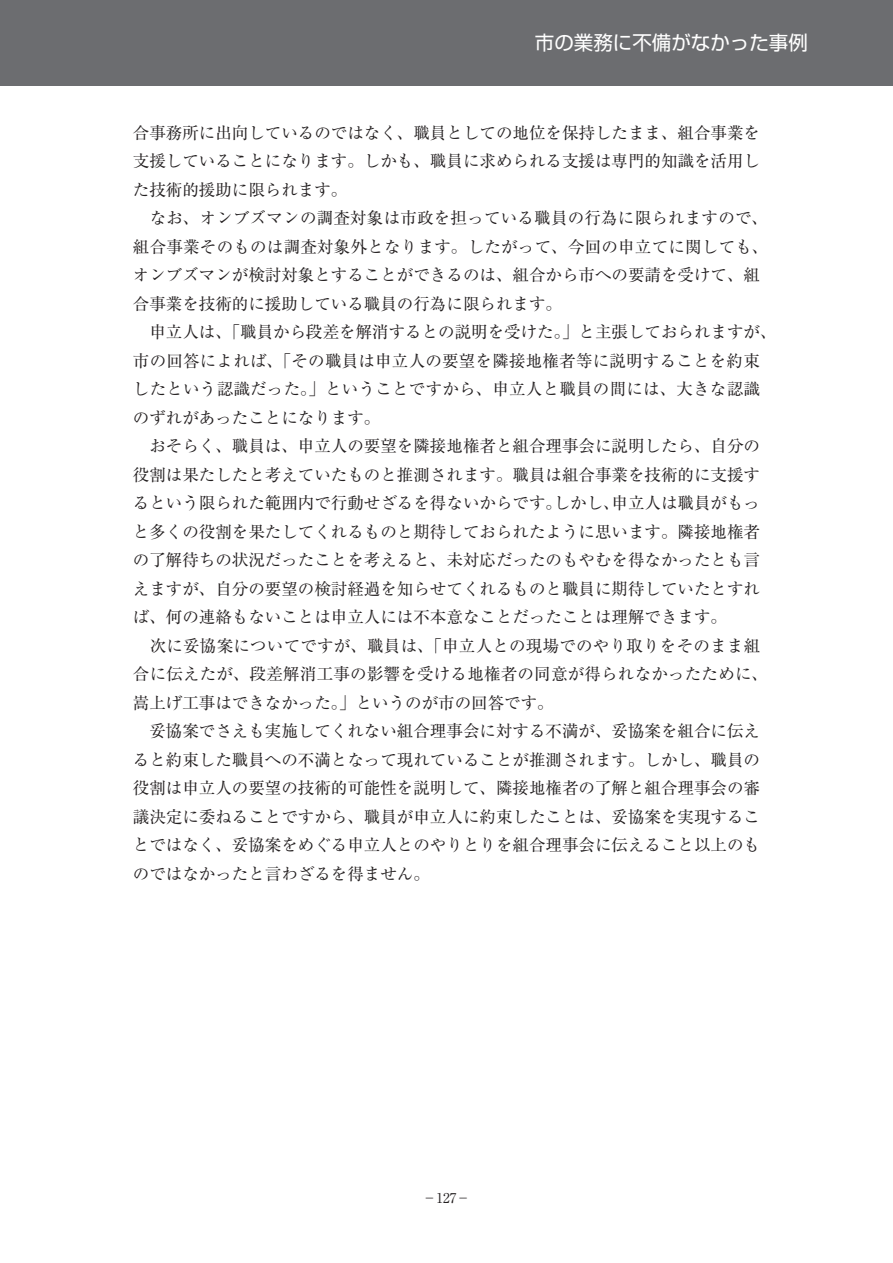
<style>
.page{position:relative;width:893px;height:1263px;background:#fff}
.page>*{position:absolute;margin:0;border:0;box-sizing:border-box;transform-origin:0 0}
.t1{font:19.5px "Shin Go Pr 5";color:#fff}
.t2{font:16.5px/28.5px "Ryumin Pr 5";color:#231f20}
.t3{font:13.5px "Ryumin Pr 5";color:#231f20}
</style>
<div class="page">
<div style="left:0;top:0;width:893px;height:85px;background:#6c6d70"></div>
<p class="t1" style="left:535px;top:26px;width:274px">市の業務に不備がなかった事例</p>
<p class="t2" style="left:133px;top:117px;width:645px">合事務所に出向しているのではなく、職員としての地位を保持したまま、組合事業を支援していることになります。しかも、職員に求められる支援は専門的知識を活用した技術的援助に限られます。<br>　なお、オンブズマンの調査対象は市政を担っている職員の行為に限られますので、組合事業そのものは調査対象外となります。したがって、今回の申立てに関しても、オンブズマンが検討対象とすることができるのは、組合から市への要請を受けて、組合事業を技術的に援助している職員の行為に限られます。<br>　申立人は、「職員から段差を解消するとの説明を受けた。」と主張しておられますが、市の回答によれば、「その職員は申立人の要望を隣接地権者等に説明することを約束したという認識だった。」ということですから、申立人と職員の間には、大きな認識のずれがあったことになります。<br>　おそらく、職員は、申立人の要望を隣接地権者と組合理事会に説明したら、自分の役割は果たしたと考えていたものと推測されます。職員は組合事業を技術的に支援するという限られた範囲内で行動せざるを得ないからです。しかし、申立人は職員がもっと多くの役割を果たしてくれるものと期待しておられたように思います。隣接地権者の了解待ちの状況だったことを考えると、未対応だったのもやむを得なかったとも言えますが、自分の要望の検討経過を知らせてくれるものと職員に期待していたとすれば、何の連絡もないことは申立人には不本意なことだったことは理解できます。<br>　次に妥協案についてですが、職員は、「申立人との現場でのやり取りをそのまま組合に伝えたが、段差解消工事の影響を受ける地権者の同意が得られなかったために、嵩上げ工事はできなかった。」というのが市の回答です。<br>　妥協案でさえも実施してくれない組合理事会に対する不満が、妥協案を組合に伝えると約束した職員への不満となって現れていることが推測されます。しかし、職員の役割は申立人の要望の技術的可能性を説明して、隣接地権者の了解と組合理事会の審議決定に委ねることですから、職員が申立人に約束したことは、妥協案を実現することではなく、妥協案をめぐる申立人とのやりとりを組合理事会に伝えること以上のものではなかったと言わざるを得ません。</p>
<p class="t3" style="left:423px;top:1188px;width:49px">−127−</p>
</div>
